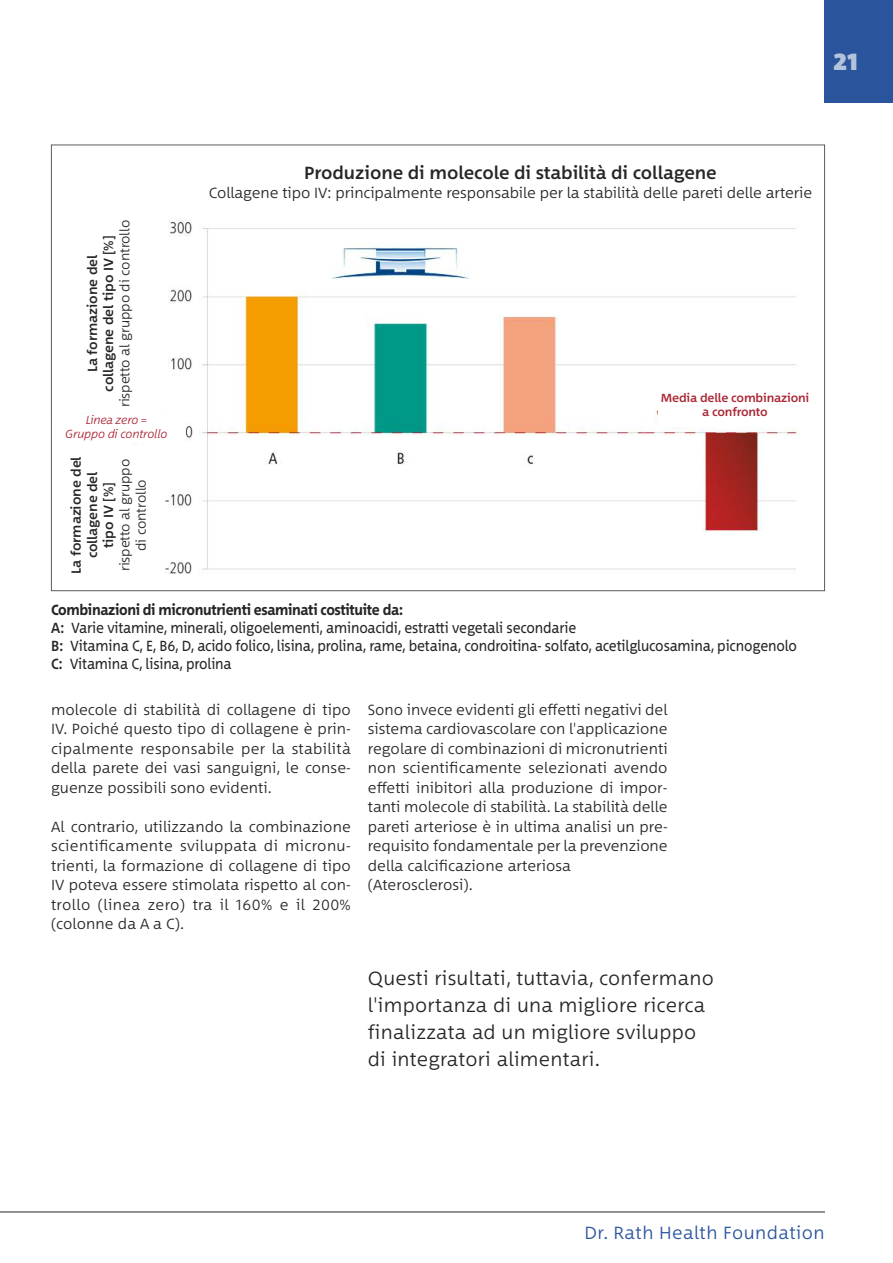
<style>
.page{position:relative;width:893px;height:1263px;background:#fff}
.page>*{position:absolute;margin:0;border:0;box-sizing:border-box;transform-origin:0 0}
.t1{font:900 24px "Between 2";color:#b4c3dc}
.t2{font:300 19.5px/27px "Between 2";letter-spacing:.015em;color:#272526}
.t3{font:500 18px "Between 2";letter-spacing:-.005em;color:#272526}
.t4{font:300 18px "Between 2";letter-spacing:.025em;color:#2a549c}
.t5{font:300 15px/19.5px "Between 2";letter-spacing:.005em;color:#272526;text-align:justify}
.t6{font:15px/18px "Between 2";letter-spacing:-.01em;color:#272526;scale:.9 1}
.t7{font:500 13.5px/16.2px "Between 2";letter-spacing:-.005em;color:#272526;text-align:center}
.t8{font:300 13.5px/16.2px "Between 2";letter-spacing:-.005em;color:#272526;text-align:center}
.t9{font:500 12px/14.4px "Between 2";letter-spacing:-.015em;color:#ab2533;text-align:center}
.t10{font:italic 300 12px/14.4px "Between 2";letter-spacing:-.015em;color:#ab2533;text-align:center}
.s1{font-weight:700}
.s2{font-weight:500}
</style>
<div class="page">
<div style="left:825px;top:0;width:68px;height:102px;background:#2a549c"></div>
<hr style="left:0;top:1211px;width:825px;height:1px;background:#272526">
<img style="left:165px;top:219px;width:634px;height:355px">
<div style="left:658px;top:384px;width:155px;height:43px;background:#fff"></div>
<div style="left:56px;top:414px;width:121px;height:28px;background:#fff"></div>
<h1 class="t1" style="left:833px;top:46px;width:26px">21</h1>
<p class="t8" style="left:116px;top:407px;width:189px;rotate:-90deg">rispetto al gruppo di controllo</p>
<p class="t7" style="left:84px;top:391px;width:158px;rotate:-90deg">La formazione del collagene del tipo IV [%]</p>
<p class="t10" style="left:65px;top:412px;width:104px">Linea zero =<br>Gruppo di controllo</p>
<p class="t7" style="left:68px;top:574px;width:119px;rotate:-90deg">La formazione del collagene del<br>tipo IV [%]</p>
<p class="t8" style="left:116px;top:571px;width:114px;rotate:-90deg">rispetto al gruppo di controllo</p>
<p class="t3" style="left:304px;top:162px;width:414px">Produzione di molecole di stabilità di collagene</p>
<p class="t5" style="left:209px;top:183px;width:605px">Collagene tipo IV: principalmente responsabile per la stabilità delle pareti delle arterie</p>
<p class="t9" style="left:661px;top:390px;width:150px">Media delle combinazioni a confronto</p>
<p class="t6" style="left:51px;top:601px;width:830px"><span class="s1">combinazioni di micronutrienti esaminati costituite da:<br></span><span class="s2">A:</span> Varie vitamine, minerali, oligoelementi, aminoacidi, estratti vegetali secondarie<br><span class="s2">B:</span> Vitamina C, E, B6, D, acido folico, lisina, prolina, rame, betaina, condroitina- solfato, acetilglucosamina, picnogenolo <span class="s2">C:</span> Vitamina C, lisina, prolina</p>
<p class="t5" style="left:51px;top:699px;width:301px">molecole di stabilità di collagene di tipo IV. Poiché questo tipo di collagene è prin&shy;cipalmente responsabile per la stabilità della parete dei vasi sanguigni, le conse&shy;guenze possibili sono evidenti.</p>
<p class="t5" style="left:51px;top:816px;width:301px">Al contrario, utilizzando la combinazione scientificamente sviluppata di micronu&shy;trienti, la formazione di collagene di tipo IV poteva essere stimolata rispetto al con&shy;trollo (linea zero) tra il 160% e il 200% (colonne da A a C).</p>
<p class="t5" style="left:368px;top:699px;width:301px;text-align:left">Sono invece evidenti gli effetti negativi del sistema cardiovascolare con l'applicazione regolare di combinazioni di micronutrienti non scientificamente selezionati avendo effetti inibitori alla produzione di impor&shy;tanti molecole di stabilità. La stabilità delle pareti arteriose è in ultima analisi un pre&shy;requisito fondamentale per la prevenzione della calcificazione arteriosa (Aterosclerosi).</p>
<h2 class="t2" style="left:368px;top:964px;width:347px">Questi risultati, tuttavia, confermano l'importanza di una migliore ricerca finalizzata ad un migliore sviluppo di integratori alimentari.</h2>
<p class="t4" style="left:584px;top:1221px;width:242px">Dr. Rath Health Foundation</p>
</div>
